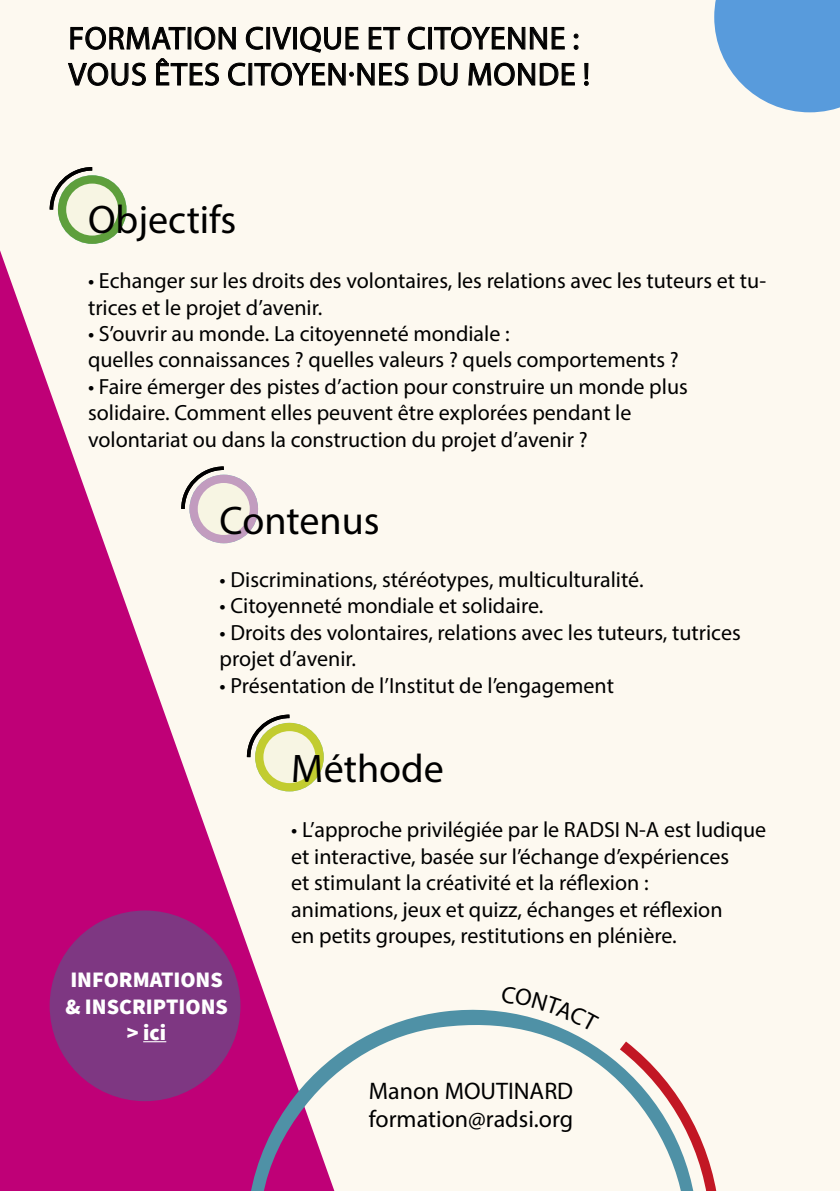
<style>
.page{position:relative;width:840px;height:1191px;background:#fff}
.page>*{position:absolute;margin:0;border:0;box-sizing:border-box;transform-origin:0 0}
.t1{font:40px "Myriad Pro";color:#000}
.t2{font:32px/36px "Myriad Pro";letter-spacing:.02em;color:#000}
.t3{font:24px/28.8px "Myriad Pro";color:#000}
.t4{font:22px/26.4px "Myriad Pro";color:#000}
.t5{font:900 22px/26.4px "Source Sans Pro";color:#fff;text-align:center}
</style>
<div class="page">
<div style="left:0;top:0;width:839px;height:1191px;background:#fdf9f0"></div>
<svg style="left:0;top:250px;width:324px;height:941px"></svg>
<div style="left:58px;top:175px;width:68px;height:69px;background:#5e9f3c;border-radius:50%"></div>
<svg style="left:49px;top:167px;width:47px;height:44px"></svg>
<div style="left:66px;top:184px;width:52px;height:52px;background:#f7f5e3;border-radius:50%"></div>
<div style="left:189px;top:475px;width:69px;height:68px;background:#c29cbf;border-radius:50%"></div>
<svg style="left:179px;top:464px;width:48px;height:48px"></svg>
<div style="left:198px;top:483px;width:52px;height:52px;background:#f7f5e3;border-radius:50%"></div>
<div style="left:255px;top:723px;width:68px;height:68px;background:#c2cc30;border-radius:50%"></div>
<svg style="left:245px;top:713px;width:48px;height:47px"></svg>
<div style="left:263px;top:731px;width:52px;height:52px;background:#f7f5e3;border-radius:50%"></div>
<svg style="left:250px;top:1004px;width:369px;height:187px"></svg>
<svg style="left:619px;top:1041px;width:98px;height:150px"></svg>
<svg style="left:70px;top:26px;width:116px;height:24px"></svg>
<svg style="left:194px;top:26px;width:42px;height:24px"></svg>
<svg style="left:245px;top:26px;width:18px;height:24px"></svg>
<div style="left:266px;top:27px;width:4px;height:22px;border:1px solid #000"></div>
<svg style="left:272px;top:26px;width:19px;height:24px"></svg>
<div style="left:293px;top:27px;width:4px;height:22px;border:1px solid #000"></div>
<svg style="left:300px;top:26px;width:59px;height:27px"></svg>
<svg style="left:368px;top:27px;width:32px;height:23px"></svg>
<svg style="left:407px;top:26px;width:18px;height:24px"></svg>
<div style="left:428px;top:27px;width:3px;height:22px;border:1px solid #000"></div>
<svg style="left:434px;top:26px;width:130px;height:24px"></svg>
<svg style="left:573px;top:34px;width:5px;height:4px"></svg>
<svg style="left:573px;top:45px;width:5px;height:5px"></svg>
<svg style="left:68px;top:62px;width:78px;height:24px"></svg>
<svg style="left:156px;top:58px;width:63px;height:28px"></svg>
<svg style="left:228px;top:62px;width:18px;height:24px"></svg>
<svg style="left:254px;top:62px;width:154px;height:24px"></svg>
<svg style="left:418px;top:62px;width:39px;height:24px"></svg>
<svg style="left:468px;top:62px;width:107px;height:24px"></svg>
<div style="left:584px;top:63px;width:4px;height:16px;border:1px solid #000"></div>
<svg style="left:584px;top:81px;width:4px;height:5px"></svg>
<svg style="left:714px;top:0;width:125px;height:112px;background:#6fa8de"></svg>
<div style="left:50px;top:910px;width:190px;height:191px;background:#7e3782;border-radius:50%"></div>
<svg style="left:143px;top:1041px;width:23px;height:1px"></svg>
<svg style="left:501px;top:1004px;width:98px;height:27px"></svg>
<h2 class="t2" style="left:68px;top:20px;width:523px">FORMATION CIVIQUE ET CITOYENNE :<br>VOUS ÊTES CITOYEN·NES DU MONDE !</h2>
<h1 class="t1" style="left:88px;top:195px;width:150px">Objectifs</h1>
<p class="t4" style="left:88px;top:267px;width:679px">• Echanger sur les droits des volontaires, les relations avec les tuteurs et tu&shy;trices et le projet d’avenir.</p>
<p class="t4" style="left:88px;top:320px;width:591px">• S’ouvrir au monde. La citoyenneté mondiale :<br>quelles connaissances ? quelles valeurs ? quels comportements ?</p>
<p class="t4" style="left:88px;top:373px;width:601px">• Faire émerger des pistes d’action pour construire un monde plus solidaire. Comment elles peuvent être explorées pendant le volontariat ou dans la construction du projet d’avenir ?</p>
<h1 class="t1" style="left:219px;top:496px;width:161px">Contenus</h1>
<p class="t4" style="left:219px;top:566px;width:425px">• Discriminations, stéréotypes, multiculturalité.</p>
<p class="t4" style="left:219px;top:592px;width:325px">• Citoyenneté mondiale et solidaire.</p>
<p class="t4" style="left:219px;top:619px;width:522px">• Droits des volontaires, relations avec les tuteurs, tutrices projet d’avenir.</p>
<p class="t4" style="left:219px;top:671px;width:395px">• Présentation de l’Institut de l’engagement</p>
<p class="t5" style="left:65px;top:966px;width:164px">INFORMATIONS &amp; INSCRIPTIONS &gt; ici</p>
<h1 class="t1" style="left:291px;top:744px;width:154px">Méthode</h1>
<p class="t4" style="left:291px;top:816px;width:476px">• L’approche privilégiée par le RADSI N-A est ludique et interactive, basée sur l’échange d’expériences<br>et stimulant la créativité et la réflexion :<br>animations, jeux et quizz, échanges et réflexion<br>en petits groupes, restitutions en plénière.</p>
<p class="t3" style="left:368px;top:1075px;width:206px">Manon MOUTINARD formation@radsi.org</p>
</div>
